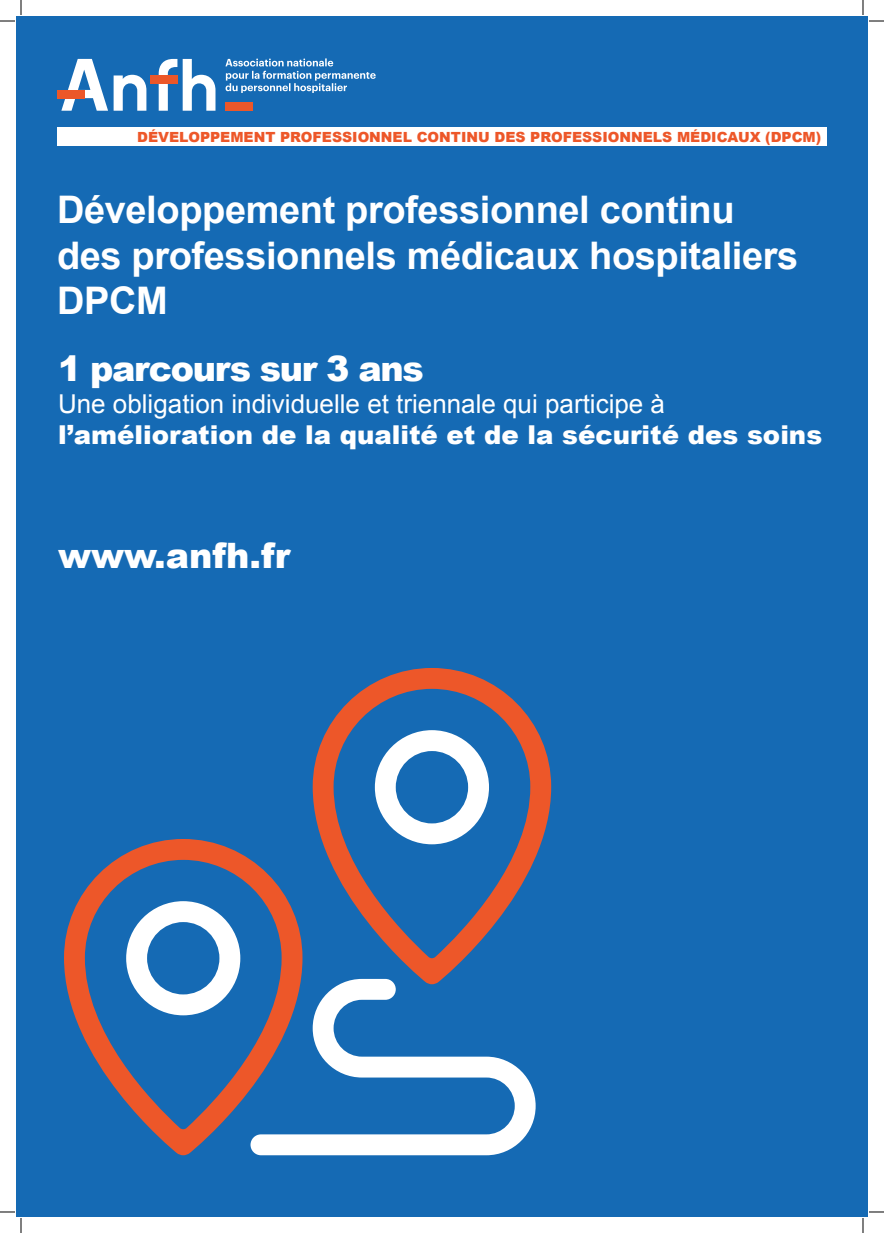
<style>
.page{position:relative;width:884px;height:1233px;background:#fff}
.page>*{position:absolute;margin:0;border:0;box-sizing:border-box;transform-origin:0 0}
.t1{font:700 38px/45.6px "Arial";letter-spacing:-.01em;color:#fff}
.t2{font:900 35px "Arial";letter-spacing:-.04em;color:#fff}
.t3{font:900 35px "Arial";color:#fff}
.t4{font:26px "Arial";color:#fff}
.t5{font:900 26px "Arial";color:#fff}
.t6{font:900 14px "Arial";color:#ed5729}
</style>
<div class="page">
<div style="left:16px;top:16px;width:852px;height:1201px;background:#156ab4"></div>
<div style="left:57px;top:127px;width:770px;height:19px;background:#fff"></div>
<svg style="left:114px;top:75px;width:32px;height:36px"></svg>
<svg style="left:183px;top:59px;width:32px;height:52px"></svg>
<svg style="left:61px;top:59px;width:47px;height:52px"></svg>
<svg style="left:159px;top:59px;width:18px;height:52px"></svg>
<div style="left:226px;top:102px;width:27px;height:9px;background:#ec5729"></div>
<div style="left:57px;top:90px;width:27px;height:8px;background:#ec5729"></div>
<svg style="left:225px;top:58px;width:151px;height:35px"></svg>
<div style="left:150px;top:75px;width:27px;height:9px;background:#ec5729"></div>
<svg style="left:64px;top:839px;width:238px;height:316px"></svg>
<svg style="left:313px;top:668px;width:238px;height:311px"></svg>
<svg style="left:250px;top:979px;width:286px;height:176px"></svg>
<svg style="left:0;top:1211px;width:15px;height:1px"></svg>
<svg style="left:869px;top:1211px;width:15px;height:1px"></svg>
<svg style="left:0;top:0;width:22px;height:22px"></svg>
<svg style="left:20px;top:1218px;width:2px;height:15px"></svg>
<svg style="left:862px;top:0;width:22px;height:22px"></svg>
<svg style="left:862px;top:1218px;width:2px;height:15px"></svg>
<p class="t6" style="left:137px;top:127px;width:685px">DÉVELOPPEMENT PROFESSIONNEL CONTINU DES PROFESSIONNELS MÉDICAUX (DPCM)</p>
<p class="t1" style="left:57px;top:188px;width:743px">Développement professionnel continu des professionnels médicaux hospitaliers<br>DPCM</p>
<p class="t2" style="left:58px;top:343px;width:367px">1 parcours sur 3 ans</p>
<p class="t4" style="left:58px;top:386px;width:608px">Une obligation individuelle et triennale qui participe à</p>
<p class="t5" style="left:58px;top:415px;width:766px">l’amélioration de la qualité et de la sécurité des soins</p>
<p class="t3" style="left:58px;top:530px;width:234px">www.anfh.fr</p>
</div>
